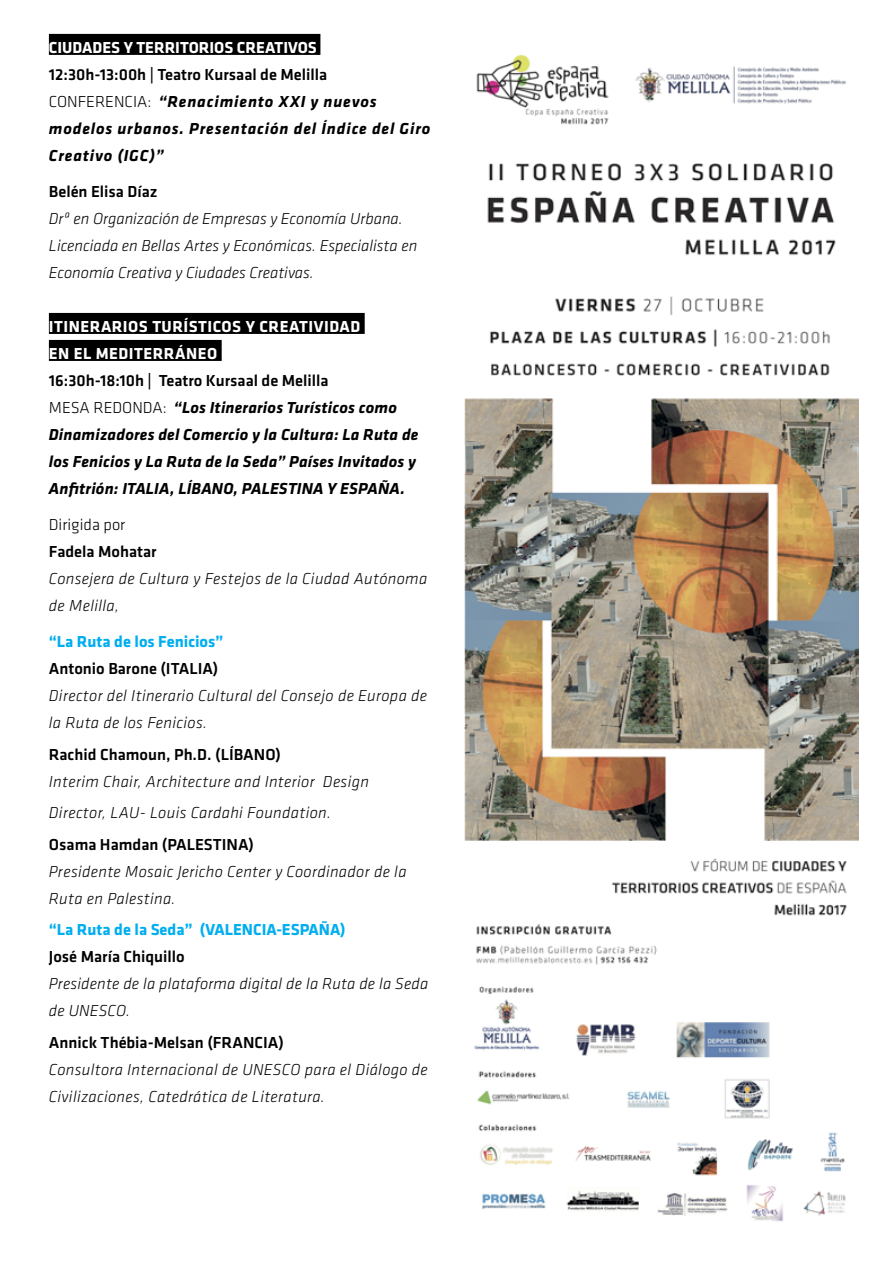
<style>
.page{position:relative;width:893px;height:1263px;background:#fff}
.page>*{position:absolute;margin:0;border:0;box-sizing:border-box;transform-origin:0 0}
.t1{font:italic 300 16.5px/27px "Klavika";letter-spacing:.02em;color:#000}
.t2{font:italic 700 16.5px/27px "Klavika";letter-spacing:.01em;color:#000}
.t3{font:500 16.5px "Klavika";color:#000}
.t4{font:italic 700 16.5px/27px "Klavika";letter-spacing:.05em;color:#000}
.t5{font:italic 300 16.5px/27px "Klavika";color:#000}
.t6{font:700 16.5px "Klavika";color:#00aeef}
.t7{font:700 16.5px/27px "Klavika";letter-spacing:.03em;color:#fff}
.t8{font:700 16.5px "Klavika";color:#fff}
.t9{font:300 16.5px "Klavika";color:#000}
.s1{font-weight:500;font-style:normal}
.s2{font-weight:300;font-style:normal}
</style>
<div class="page">
<div style="left:49px;top:34px;width:271px;height:21px;background:#000"></div>
<div style="left:49px;top:313px;width:316px;height:21px;background:#000"></div>
<div style="left:49px;top:340px;width:173px;height:21px;background:#000"></div>
<img style="left:465px;top:55px;width:393px;height:1167px">
<p class="t8" style="left:49px;top:39px;width:270px">CIUDADES Y TERRITORIOS CREATIVOS</p>
<p class="t4" style="left:49px;top:62px;width:383px"><span class="s1">12:30h-13:00h | Teatro Kursaal de Melilla </span><span class="s2">CONFERENCIA:</span> “Renacimiento XXI y nuevos modelos urbanos. Presentación del Índice del Giro Creativo (IGC)”</p>
<p class="t3" style="left:49px;top:183px;width:110px">Belén Elisa Díaz</p>
<p class="t5" style="left:49px;top:206px;width:370px">Drª en Organización de Empresas y Economía Urbana.<br>Licenciada en Bellas Artes y Económicas. Especialista en<br>Economía Creativa y Ciudades Creativas.</p>
<p class="t7" style="left:49px;top:314px;width:313px">ITINERARIOS TURÍSTICOS Y CREATIVIDAD<br>EN EL MEDITERRÁNEO</p>
<p class="t2" style="left:49px;top:368px;width:371px"><span class="s1">16:30h-18:10h | Teatro Kursaal de Melilla<br></span><span class="s2">MESA REDONDA:</span> “Los Itinerarios Turísticos como Dinamizadores del Comercio y la Cultura: La Ruta de los Fenicios y La Ruta de la Seda” Países Invitados y Anfitrión: ITALIA, LÍBANO, PALESTINA Y ESPAÑA.</p>
<p class="t9" style="left:49px;top:516px;width:78px">Dirigida por</p>
<p class="t3" style="left:49px;top:543px;width:109px">Fadela Mohatar</p>
<p class="t1" style="left:49px;top:566px;width:380px">Consejera de Cultura y Festejos de la Ciudad Autónoma de Melilla,</p>
<p class="t6" style="left:49px;top:633px;width:176px">“La Ruta de los Fenicios”</p>
<p class="t3" style="left:49px;top:660px;width:171px">Antonio Barone (ITALIA)</p>
<p class="t1" style="left:49px;top:683px;width:380px">Director del Itinerario Cultural del Consejo de Europa de la Ruta de los Fenicios.</p>
<p class="t3" style="left:49px;top:745px;width:234px">Rachid Chamoun, Ph.D. (LÍBANO)</p>
<p class="t1" style="left:49px;top:766px;width:322px;line-height:31.5px">Interim Chair, Architecture and Interior Design<br>Director, LAU- Louis Cardahi Foundation.</p>
<p class="t3" style="left:49px;top:835px;width:207px">Osama Hamdan (PALESTINA)</p>
<p class="t1" style="left:49px;top:858px;width:359px">Presidente Mosaic Jericho Center y Coordinador de la<br>Ruta en Palestina.</p>
<p class="t6" style="left:49px;top:921px;width:298px">“La Ruta de la Seda” (VALENCIA-ESPAÑA)</p>
<p class="t3" style="left:49px;top:948px;width:137px">José María Chiquillo</p>
<p class="t1" style="left:49px;top:971px;width:381px">Presidente de la plataforma digital de la Ruta de la Seda de UNESCO.</p>
<p class="t3" style="left:49px;top:1033px;width:237px">Annick Thébia-Melsan (FRANCIA)</p>
<p class="t1" style="left:49px;top:1056px;width:381px">Consultora Internacional de UNESCO para el Diálogo de<br>Civilizaciones, Catedrática de Literatura.</p>
</div>
